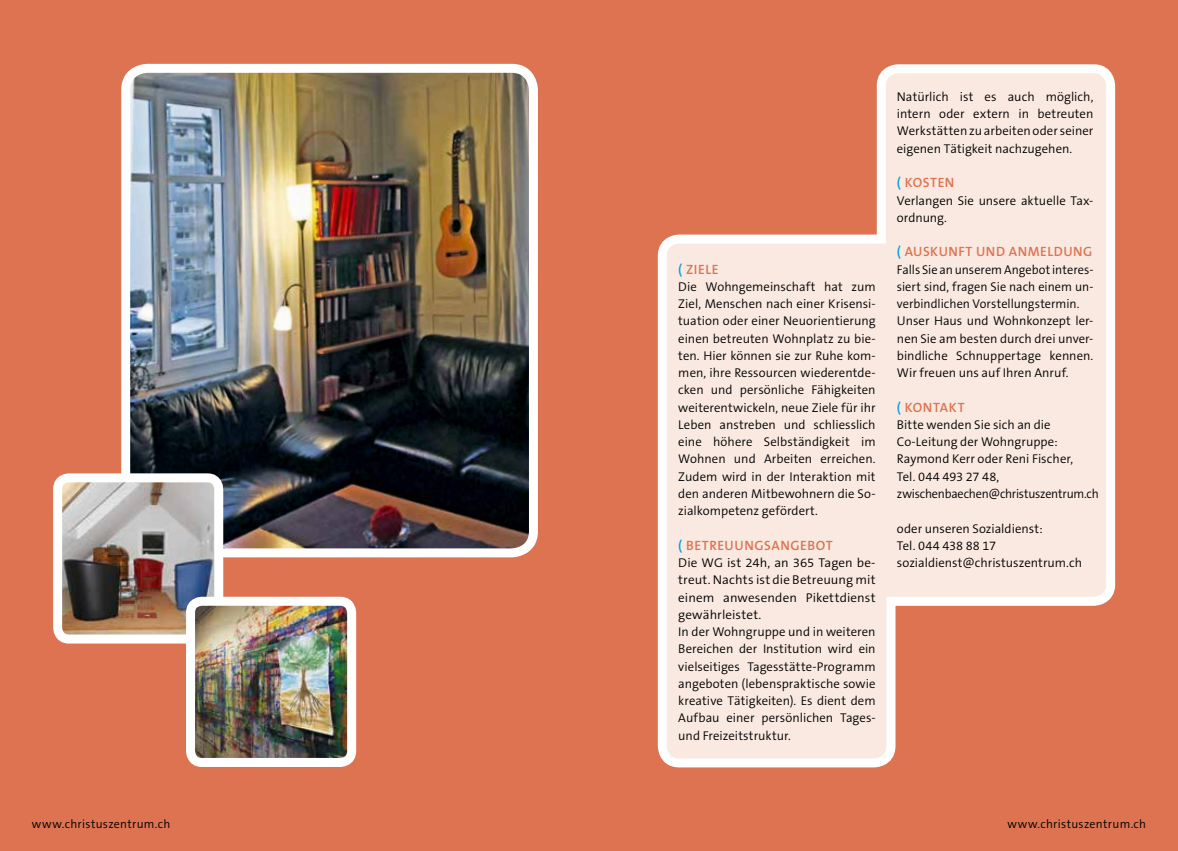
<style>
.page{position:relative;width:1178px;height:851px;background:#fff}
.page>*{position:absolute;margin:0;border:0;box-sizing:border-box;transform-origin:0 0}
.t1{font:600 13.5px "The Sans B W6";letter-spacing:.04em;color:#dd7350}
.t2{font:300 12.75px/17.2px "The Sans B4";color:#000}
.t3{font:300 12px "The Sans B4";letter-spacing:.025em;color:#000}
.s1{color:#009ee3}
</style>
<div class="page">
<div style="left:0;top:0;width:1178px;height:850px;background:#dd7350"></div>
<svg style="left:657px;top:64px;width:459px;height:704px"></svg>
<img style="left:131px;top:74px;width:397px;height:473px">
<div style="left:121px;top:64px;width:417px;height:493px;border:9px solid #fff;border-radius:22px"></div>
<img style="left:63px;top:483px;width:150px;height:150px">
<div style="left:53px;top:473px;width:170px;height:170px;border:9px solid #fff;border-radius:11px"></div>
<img style="left:196px;top:606px;width:150px;height:150px">
<div style="left:186px;top:596px;width:170px;height:170px;border:9px solid #fff;border-radius:11px"></div>
<p class="t1" style="left:678px;top:260px;width:42px"><span class="s1">(</span> ZIELE</p>
<p class="t2" style="left:678px;top:278px;width:199px;text-align:justify">Die Wohngemeinschaft hat zum Ziel, Menschen nach einer Krisensi&shy;tuation oder einer Neuorientierung einen betreuten Wohnplatz zu bie&shy;ten. Hier können sie zur Ruhe kom&shy;men, ihre Ressourcen wiederentde&shy;cken und persönliche Fähigkeiten weiterentwickeln, neue Ziele für ihr Leben anstreben und schliesslich eine höhere Selbständigkeit im Wohnen und Arbeiten erreichen.<br>Zudem wird in der Interaktion mit den anderen Mitbewohnern die So&shy;zialkompetenz gefördert.</p>
<p class="t1" style="left:678px;top:536px;width:156px"><span class="s1">(</span> BETREUUNGSANGEBOT</p>
<p class="t2" style="left:678px;top:554px;width:199px">Die WG ist 24h, an 365 Tagen be&shy;treut. Nachts ist die Betreuung mit einem anwesenden Pikettdienst gewährleistet.<br>In der Wohngruppe und in weiteren<br>Bereichen der Institution wird ein vielseitiges Tagesstätte-Programm angeboten (lebenspraktische sowie kreative Tätigkeiten). Es dient dem<br>Aufbau einer persönlichen Tages&shy;und Freizeitstruktur.</p>
<p class="t2" style="left:897px;top:88px;width:198px;text-align:justify">Natürlich ist es auch möglich, intern oder extern in betreuten Werkstätten zu arbeiten oder seiner eigenen Tätigkeit nachzugehen.</p>
<p class="t1" style="left:897px;top:174px;width:59px"><span class="s1">(</span> KOSTEN</p>
<p class="t2" style="left:897px;top:192px;width:198px">Verlangen Sie unsere aktuelle Tax&shy;ordnung.</p>
<p class="t1" style="left:897px;top:243px;width:197px"><span class="s1">(</span> AUSKUNFT UND ANMELDUNG</p>
<p class="t2" style="left:897px;top:261px;width:198px">Falls Sie an unserem Angebot interes&shy;siert sind, fragen Sie nach einem un&shy;verbindlichen Vorstellungstermin.<br>Unser Haus und Wohnkonzept ler&shy;nen Sie am besten durch drei unver&shy;bindliche Schnuppertage kennen.<br>Wir freuen uns auf Ihren Anruf.</p>
<p class="t1" style="left:897px;top:398px;width:69px"><span class="s1">(</span> KONTAKT</p>
<p class="t2" style="left:897px;top:416px;width:203px">Bitte wenden Sie sich an die<br>Co-Leitung der Wohngruppe:<br>Raymond Kerr oder Reni Fischer,<br>Tel. 044 493 27 48, zwischenbaechen@christuszentrum.ch</p>
<p class="t2" style="left:897px;top:520px;width:187px">oder unseren Sozialdienst:<br>Tel. 044 438 88 17 sozialdienst@christuszentrum.ch</p>
<p class="t3" style="left:32px;top:817px;width:140px">www.christuszentrum.ch</p>
<p class="t3" style="left:1007px;top:817px;width:140px">www.christuszentrum.ch</p>
</div>
